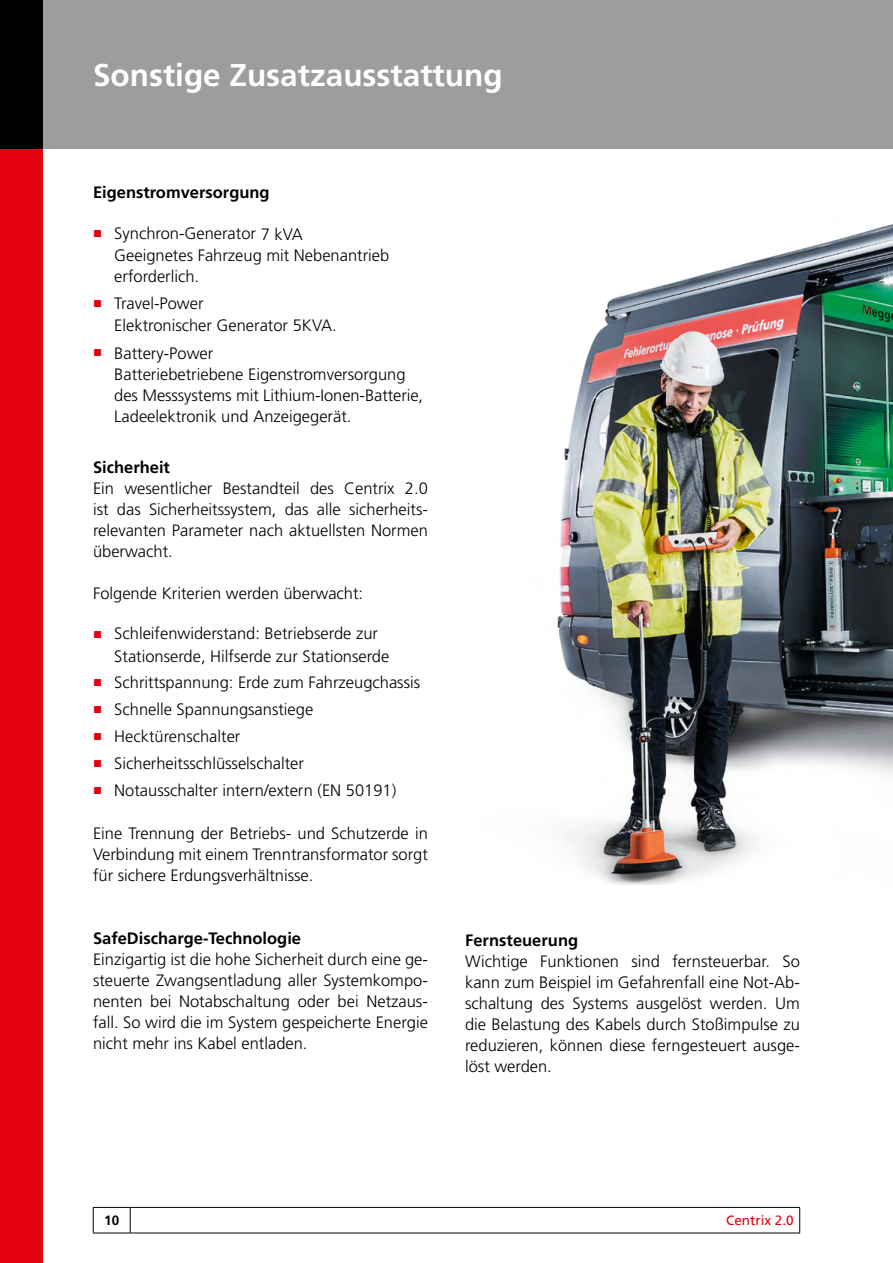
<style>
.page{position:relative;width:893px;height:1263px;background:#fff}
.page>*{position:absolute;margin:0;border:0;box-sizing:border-box;transform-origin:0 0}
.t1{font:700 31.5px "Frutiger LT Std";color:#fff}
.t2{font:300 16.5px/21px "Frutiger LT Std";color:#000;text-align:justify}
.t3{font:700 16.5px "Frutiger LT Std";color:#000}
.t4{font:13.5px "Frutiger LT Std";color:#e3000f}
.t5{font:700 13.5px "Frutiger LT Std";color:#000}
.s1{font-family:"Arial";font-weight:400;font-size:15px;color:#e3000f}
</style>
<div class="page">
<img style="left:557px;top:224px;width:336px;height:660px">
<div style="left:43px;top:0;width:850px;height:149px;background:#9c9d9d"></div>
<div style="left:0;top:149px;width:43px;height:1114px;background:#e3000f"></div>
<div style="left:0;top:0;width:43px;height:149px;background:#000"></div>
<hr style="left:130px;top:1207px;width:670px;height:1px;background:#000">
<svg style="left:799px;top:1207px;width:1px;height:26px"></svg>
<hr style="left:130px;top:1233px;width:670px;height:1px;background:#000">
<hr style="left:93px;top:1207px;width:37px;height:1px;background:#000">
<svg style="left:93px;top:1207px;width:1px;height:26px"></svg>
<svg style="left:130px;top:1207px;width:1px;height:26px"></svg>
<hr style="left:93px;top:1233px;width:37px;height:1px;background:#000">
<h1 class="t1" style="left:93px;top:57px;width:411px">Sonstige Zusatzausstattung</h1>
<p class="t3" style="left:93px;top:183px;width:178px">Eigenstromversorgung</p>
<p class="t2" style="left:114px;top:222px;width:277px;line-height:22.5px;text-indent:-21px"><span class="s1">■</span> Synchron-Generator 7 kVA<br>Geeignetes Fahrzeug mit Nebenantrieb</p>
<p class="t2" style="left:114px;top:266px;width:86px">erforderlich.</p>
<p class="t2" style="left:114px;top:292px;width:224px;line-height:22.5px;text-indent:-21px"><span class="s1">■</span> Travel-Power<br>Elektronischer Generator 5KVA.</p>
<p class="t2" style="left:114px;top:343px;width:310px;text-align:left;text-indent:-21px"><span class="s1">■</span> Battery-Power<br>Batteriebetriebene Eigenstromversorgung des Messsystems mit Lithium-Ionen-Batterie, Ladeelektronik und Anzeigegerät.</p>
<p class="t3" style="left:93px;top:457px;width:79px">Sicherheit</p>
<p class="t2" style="left:93px;top:478px;width:336px">Ein wesentlicher Bestandteil des Centrix 2.0 ist das Sicherheitssystem, das alle sicherheits&shy;relevanten Parameter nach aktuellsten Normen überwacht.</p>
<p class="t2" style="left:93px;top:583px;width:272px">Folgende Kriterien werden überwacht:</p>
<p class="t2" style="left:114px;top:623px;width:277px;line-height:22.5px;text-indent:-21px"><span class="s1">■</span> Schleifenwiderstand: Betriebserde zur<br>Stationserde, Hilfserde zur Stationserde</p>
<p class="t2" style="left:93px;top:671px;width:329px"><span class="s1">■</span> Schrittspannung: Erde zum Fahrzeugchassis</p>
<p class="t2" style="left:93px;top:699px;width:222px"><span class="s1">■</span> Schnelle Spannungsanstiege</p>
<p class="t2" style="left:93px;top:726px;width:149px"><span class="s1">■</span> Hecktürenschalter</p>
<p class="t2" style="left:93px;top:753px;width:212px"><span class="s1">■</span> Sicherheitsschlüsselschalter</p>
<p class="t2" style="left:93px;top:780px;width:305px"><span class="s1">■</span> Notausschalter intern/extern (EN 50191)</p>
<p class="t2" style="left:93px;top:823px;width:336px">Eine Trennung der Betriebs- und Schutzerde in Verbindung mit einem Trenntransformator sorgt für sichere Erdungsverhältnisse.</p>
<p class="t3" style="left:93px;top:928px;width:210px">SafeDischarge-Technologie</p>
<p class="t2" style="left:93px;top:949px;width:336px">Einzigartig ist die hohe Sicherheit durch eine ge&shy;steuerte Zwangsentladung aller Systemkompo&shy;nenten bei Notabschaltung oder bei Netzaus&shy;fall. So wird die im System gespeicherte Energie nicht mehr ins Kabel entladen.</p>
<p class="t3" style="left:465px;top:931px;width:115px">Fernsteuerung</p>
<p class="t2" style="left:465px;top:951px;width:336px">Wichtige Funktionen sind fernsteuerbar. So kann zum Beispiel im Gefahrenfall eine Not-Ab&shy;schaltung des Systems ausgelöst werden. Um die Belastung des Kabels durch Stoßimpulse zu reduzieren, können diese ferngesteuert ausge&shy;löst werden.</p>
<p class="t5" style="left:104px;top:1212px;width:17px">10</p>
<p class="t4" style="left:726px;top:1212px;width:69px">Centrix 2.0</p>
</div>
